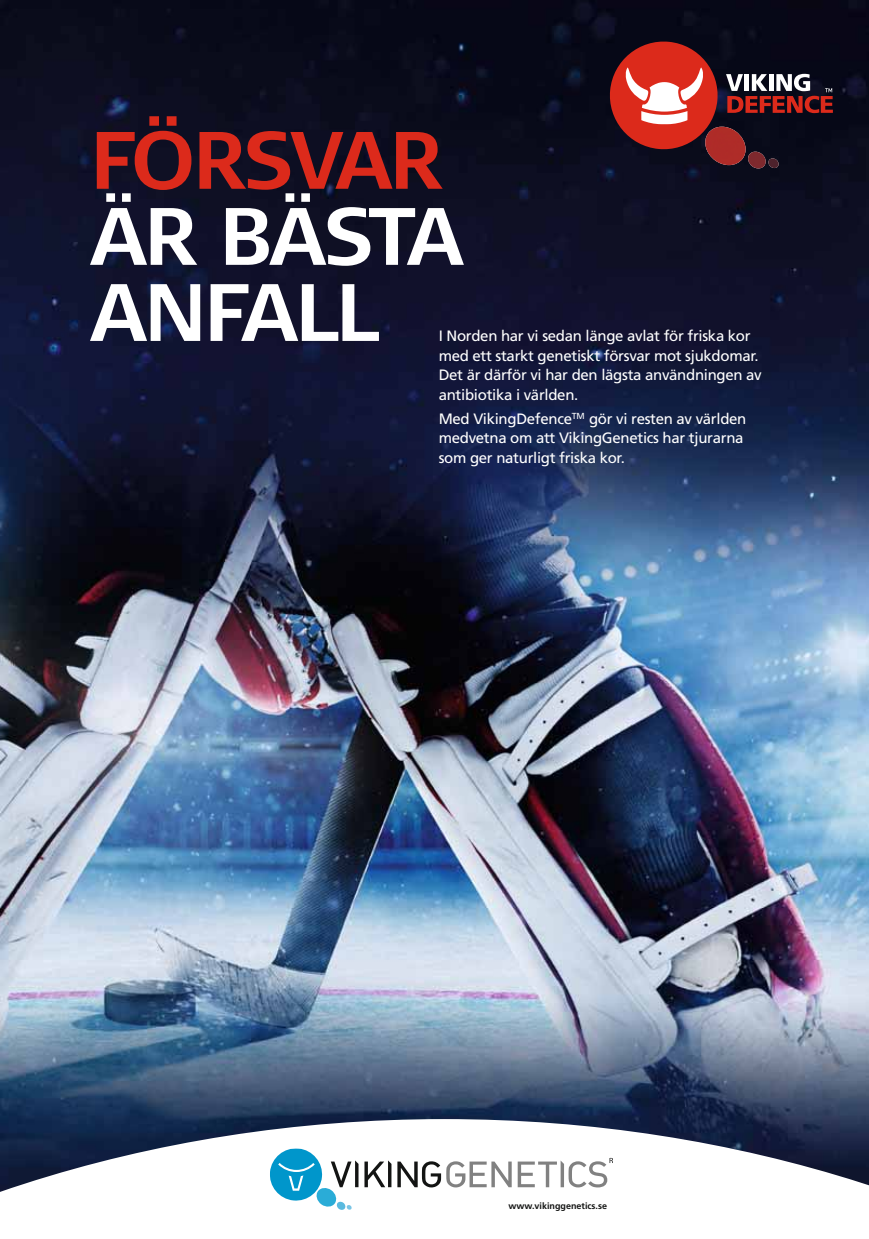
<style>
.page{position:relative;width:869px;height:1239px;background:#fff}
.page>*{position:absolute;margin:0;border:0;box-sizing:border-box;transform-origin:0 0}
.t1{font:700 81.15px/76.1px "Signa Column";letter-spacing:-.04em;color:#fff}
.t2{font:700 81.15px "Signa Column";letter-spacing:-.055em;color:#dc2a1b}
.t3{font:15px/19.5px "Frutiger";letter-spacing:-.02em;color:#fff}
.t4{font:700 9px "Frutiger";color:#131413}
</style>
<div class="page">
<img style="left:0;top:0;width:869px;height:1119px">
<svg style="left:0;top:1119px;width:869px;height:73px"></svg>
<svg style="left:397px;top:1161px;width:115px;height:26px"></svg>
<svg style="left:518px;top:1158px;width:95px;height:29px"></svg>
<svg style="left:364px;top:1160px;width:27px;height:27px"></svg>
<svg style="left:270px;top:1148px;width:88px;height:62px"></svg>
<img style="left:705px;top:127px;width:40px;height:38px">
<img style="left:748px;top:152px;width:17px;height:16px">
<svg style="left:768px;top:158px;width:10px;height:10px"></svg>
<svg style="left:726px;top:74px;width:107px;height:39px"></svg>
<svg style="left:607px;top:39px;width:113px;height:113px;background:#a8403c"></svg>
<h1 class="t2" style="left:90px;top:132px;width:357px">FÖRSVAR</h1>
<h1 class="t1" style="left:90px;top:208px;width:375px">ÄR BÄSTA<br>ANFALL</h1>
<p class="t3" style="left:439px;top:327px;width:324px">I Norden har vi sedan länge avlat för friska kor med ett starkt genetiskt försvar mot sjukdomar.<br>Det är därför vi har den lägsta användningen av antibiotika i världen.</p>
<p class="t3" style="left:439px;top:410px;width:309px">Med VikingDefence<sup>TM</sup> gör vi resten av världen medvetna om att VikingGenetics har tjurarna som ger naturligt friska kor.</p>
<p class="t4" style="left:508px;top:1201px;width:100px">www.vikinggenetics.se</p>
</div>
